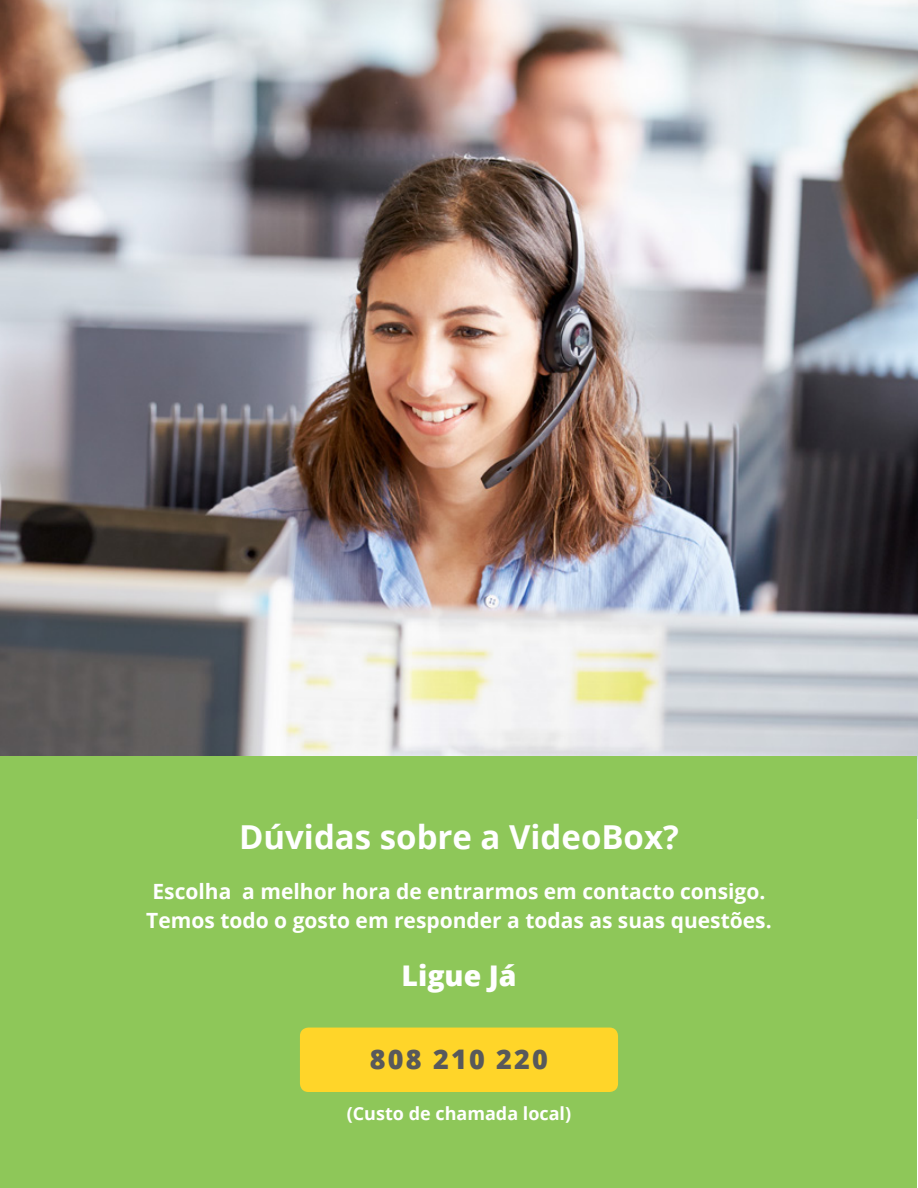
<style>
.page{position:relative;width:918px;height:1188px;background:#fff}
.page>*{position:absolute;margin:0;border:0;box-sizing:border-box;transform-origin:0 0}
.t1{font:700 33px "Open Sans";color:#fff}
.t2{font:800 28.5px "Open Sans";color:#fff}
.t3{font:800 27px "Open Sans";letter-spacing:.08em;color:#58595b}
.t4{font:700 21px/28.8px "Open Sans";color:#fff}
.t5{font:700 18px "Open Sans";color:#fff}
</style>
<div class="page">
<img style="left:0;top:0;width:918px;height:819px">
<div style="left:1px;top:757px;width:916px;height:431px;background:#8ec759"></div>
<div style="left:300px;top:1028px;width:318px;height:64px;background:#ffd529;border-radius:9px"></div>
<h1 class="t1" style="left:239px;top:814px;width:441px">Dúvidas sobre a VideoBox?</h1>
<p class="t4" style="left:146px;top:877px;width:627px">Escolha a melhor hora de entrarmos em contacto consigo.<br>Temos todo o gosto em responder a todas as suas questões.</p>
<h2 class="t2" style="left:401px;top:954px;width:117px">Ligue Já</h2>
<p class="t3" style="left:370px;top:1038px;width:180px">808 210 220</p>
<p class="t5" style="left:347px;top:1101px;width:226px">(Custo de chamada local)</p>
</div>
